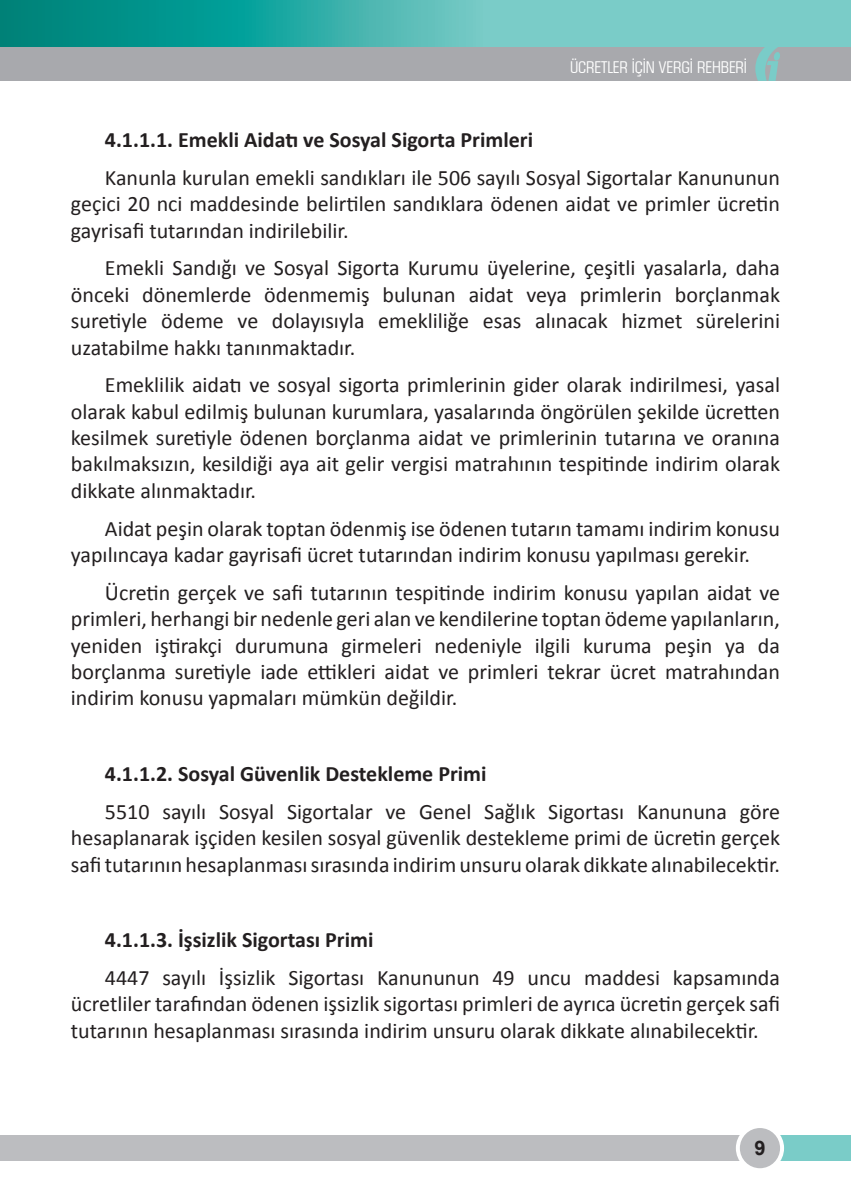
<style>
.page{position:relative;width:851px;height:1191px;background:#fff}
.page>*{position:absolute;margin:0;border:0;box-sizing:border-box;transform-origin:0 0}
.iç_metin{font:22px/26.4px "Calibri";color:#231f20;text-align:justify}
._2_alt_başlık{font:700 22px "Calibri";color:#231f20}
.t1{font:700 20px "Arial";color:#231f20}
.t2{font:condensed 16px "Square 721 BT";color:#fff}
</style>
<div class="page">
<div style="left:770px;top:1135px;width:80px;height:25px;background:#7accc8"></div>
<div style="left:0;top:1135px;width:743px;height:25px;background:#bcbdc0"></div>
<div style="left:737px;top:1126px;width:45px;height:44px;background:#bcbdc0;border-radius:50%"></div>
<div style="left:735px;top:1124px;width:49px;height:48px;border:4px solid #fff;border-radius:50%"></div>
<svg style="left:0;top:0;width:850px;height:47px"></svg>
<div style="left:0;top:47px;width:850px;height:34px;background:#a8a9ad"></div>
<svg style="left:755px;top:47px;width:25px;height:34px"></svg>
<p class="t2" style="left:570px;top:57px;width:178px">ÜCRETLER İÇİN VERGİ REHBERİ</p>
<p class="_2_alt_başlık" style="left:105px;top:126px;width:429px">4.1.1.1. Emekli Aidatı ve Sosyal Sigorta Primleri</p>
<p class="iç_metin" style="left:71px;top:164px;width:710px;text-indent:34px">Kanunla kurulan emekli sandıkları ile 506 sayılı Sosyal Sigortalar Kanununun geçici 20 nci maddesinde belirtilen sandıklara ödenen aidat ve primler ücretin gayrisafi tutarından indirilebilir.</p>
<p class="iç_metin" style="left:71px;top:255px;width:710px;text-indent:34px">Emekli Sandığı ve Sosyal Sigorta Kurumu üyelerine, çeşitli yasalarla, daha önceki dönemlerde ödenmemiş bulunan aidat veya primlerin borçlanmak suretiyle ödeme ve dolayısıyla emekliliğe esas alınacak hizmet sürelerini uzatabilme hakkı tanınmaktadır.</p>
<p class="iç_metin" style="left:71px;top:372px;width:710px;text-indent:34px">Emeklilik aidatı ve sosyal sigorta primlerinin gider olarak indirilmesi, yasal olarak kabul edilmiş bulunan kurumlara, yasalarında öngörülen şekilde ücretten kesilmek suretiyle ödenen borçlanma aidat ve primlerinin tutarına ve oranına bakılmaksızın, kesildiği aya ait gelir vergisi matrahının tespitinde indirim olarak dikkate alınmaktadır.</p>
<p class="iç_metin" style="left:71px;top:515px;width:710px;text-indent:34px">Aidat peşin olarak toptan ödenmiş ise ödenen tutarın tamamı indirim konusu yapılıncaya kadar gayrisafi ücret tutarından indirim konusu yapılması gerekir.</p>
<p class="iç_metin" style="left:71px;top:579px;width:710px;text-indent:34px">Ücretin gerçek ve safi tutarının tespitinde indirim konusu yapılan aidat ve primleri, herhangi bir nedenle geri alan ve kendilerine toptan ödeme yapılanların, yeniden iştirakçi durumuna girmeleri nedeniyle ilgili kuruma peşin ya da borçlanma suretiyle iade ettikleri aidat ve primleri tekrar ücret matrahından indirim konusu yapmaları mümkün değildir.</p>
<p class="_2_alt_başlık" style="left:105px;top:759px;width:383px">4.1.1.2. Sosyal Güvenlik Destekleme Primi</p>
<p class="iç_metin" style="left:71px;top:798px;width:710px;text-indent:34px">5510 sayılı Sosyal Sigortalar ve Genel Sağlık Sigortası Kanununa göre hesaplanarak işçiden kesilen sosyal güvenlik destekleme primi de ücretin gerçek safi tutarının hesaplanması sırasında indirim unsuru olarak dikkate alınabilecektir.</p>
<p class="_2_alt_başlık" style="left:105px;top:925px;width:270px">4.1.1.3. İşsizlik Sigortası Primi</p>
<p class="iç_metin" style="left:71px;top:964px;width:710px;text-indent:34px">4447 sayılı İşsizlik Sigortası Kanununun 49 uncu maddesi kapsamında ücretliler tarafından ödenen işsizlik sigortası primleri de ayrıca ücretin gerçek safi tutarının hesaplanması sırasında indirim unsuru olarak dikkate alınabilecektir.</p>
<p class="t1" style="left:754px;top:1135px;width:13px">9</p>
</div>
